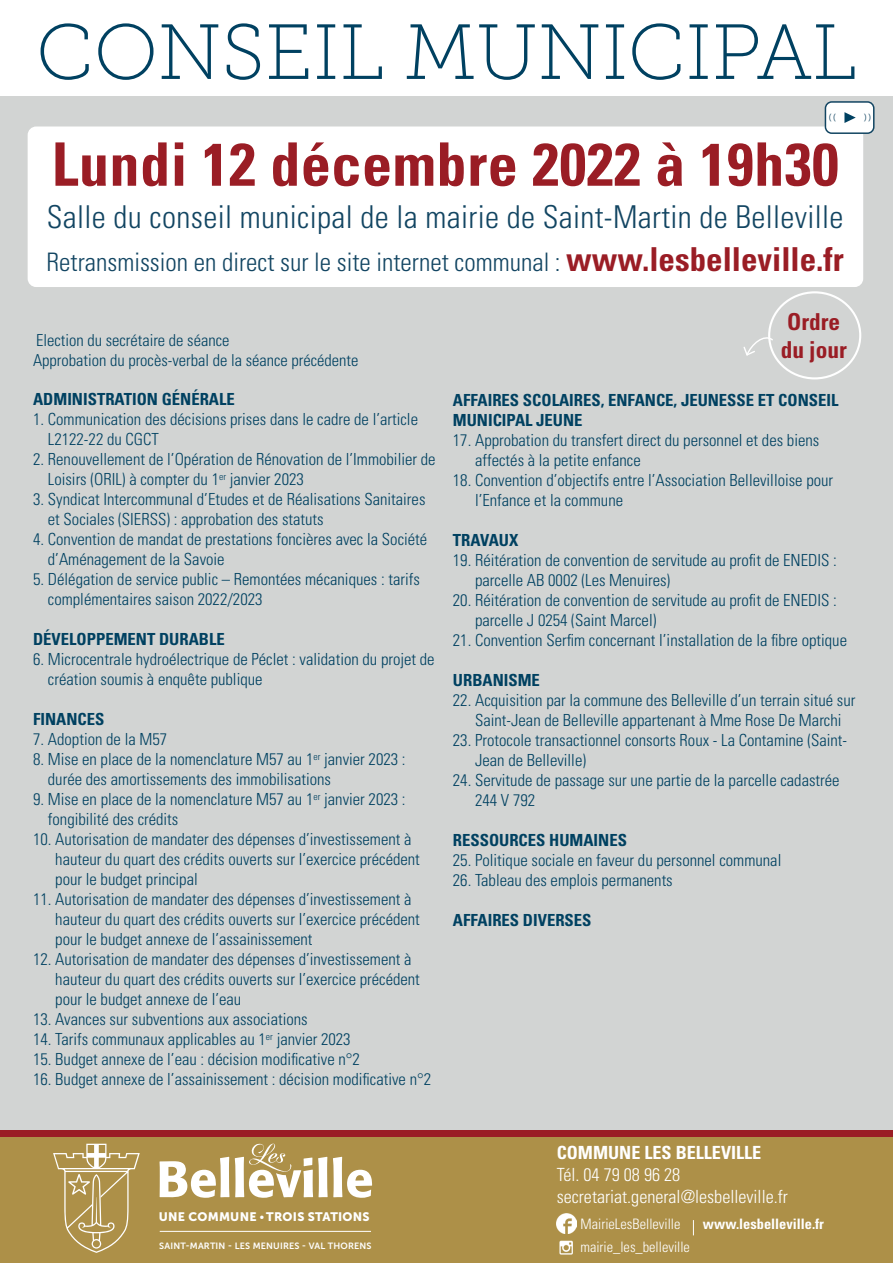
<style>
.page{position:relative;width:893px;height:1263px;background:#fff}
.page>*{position:absolute;margin:0;border:0;box-sizing:border-box;transform-origin:0 0}
.t1{font:78px "Museo Slab 100";color:#004161}
.t2{font:700 condensed 60px "Univers LT Std";letter-spacing:.01em;color:#9a1d25}
.t3{font:300 condensed 31.5px "Univers LT Std";letter-spacing:.01em;color:#124562}
.t4{font:300 condensed 25.5px "Univers LT Std";color:#124562}
.t5{font:700 condensed 23.4px/28px "Univers LT Std";color:#9a1d25}
.t6{font:300 condensed 18.15px/21.8px "Univers LT Std";color:#fff}
.t7{font:700 condensed 18.15px "Univers LT Std";color:#fff}
.t8{font:300 condensed 16.65px/20px "Univers LT Std";color:#004161}
.t9{font:700 condensed 16.65px/20px "Univers LT Std";color:#004161}
.t10{font:300 condensed 16.5px/19.8px "Univers LT Std";color:#004161}
.t11{font:300 condensed 14.4px "Univers LT Std";color:#fff}
.t12{font:700 condensed 14.4px "Univers LT Std";color:#fff}
.t13{font:12.3px "Museo Sans 900";letter-spacing:.02em;color:#fff}
.t14{font:9px "Museo Sans 700";letter-spacing:.015em;color:#fff}
.s1{font-weight:700;font-size:33px;color:#9a1d25}
.s2{font-size:9.3px}
</style>
<div class="page">
<div style="left:0;top:96px;width:893px;height:1044px;background:#d2d4d3"></div>
<div style="left:28px;top:126px;width:835px;height:161px;background:#fff;border-radius:9px"></div>
<div style="left:825px;top:102px;width:49px;height:31px;background:#fff;border-radius:6px"></div>
<div style="left:825px;top:101px;width:49px;height:33px;border:2px solid #124562;border-radius:6px"></div>
<svg style="left:844px;top:112px;width:12px;height:11px"></svg>
<div style="left:0;top:1130px;width:893px;height:12px;background:#9a1d25"></div>
<div style="left:0;top:1137px;width:893px;height:126px;background:#ad9048"></div>
<svg style="left:53px;top:1144px;width:87px;height:109px"></svg>
<hr style="left:160px;top:1231px;width:211px;height:1px;background:#fff">
<svg style="left:160px;top:1157px;width:69px;height:41px"></svg>
<svg style="left:235px;top:1143px;width:137px;height:55px"></svg>
<svg style="left:693px;top:1220px;width:1px;height:15px"></svg>
<img style="left:556px;top:1213px;width:20px;height:20px">
<div style="left:768px;top:291px;width:93px;height:88px;border:2px solid #fff;border-radius:50%"></div>
<svg style="left:743px;top:333px;width:31px;height:23px"></svg>
<img style="left:559px;top:1240px;width:14px;height:15px">
<h1 class="t1" style="left:36px;top:10px;width:823px">CONSEIL MUNICIPAL</h1>
<h2 class="t2" style="left:52px;top:128px;width:789px">Lundi 12 décembre 2022 à 19h30</h2>
<h3 class="t3" style="left:47px;top:198px;width:798px">Salle du conseil municipal de la mairie de Saint-Martin de Belleville</h3>
<h3 class="t4" style="left:47px;top:247px;width:799px">Retransmission en direct sur le site internet communal : <span class="s1">www.lesbelleville.fr</span></h3>
<p class="t10" style="left:33px;top:330px;width:327px">Election du secrétaire de séance<br>Approbation du procès-verbal de la séance précédente</p>
<p class="t9" style="left:33px;top:389px;width:203px">ADMINISTRATION GÉNÉRALE</p>
<p class="t8" style="left:48px;top:410px;width:372px;text-indent:-15px">1. Communication des décisions prises dans le cadre de l’article<br>L2122-22 du CGCT</p>
<p class="t8" style="left:48px;top:450px;width:389px;text-indent:-15px">2. Renouvellement de l’Opération de Rénovation de l’Immobilier de<br>Loisirs (ORIL) à compter du 1<sup>er</sup> janvier 2023</p>
<p class="t8" style="left:48px;top:490px;width:379px;text-indent:-15px">3. Syndicat Intercommunal d’Etudes et de Réalisations Sanitaires et Sociales (SIERSS) : approbation des statuts</p>
<p class="t8" style="left:48px;top:530px;width:381px;text-indent:-15px">4. Convention de mandat de prestations foncières avec la Société d’Aménagement de la Savoie</p>
<p class="t8" style="left:48px;top:570px;width:373px;text-indent:-15px">5. Délégation de service public – Remontées mécaniques : tarifs complémentaires saison 2022/2023</p>
<p class="t9" style="left:33px;top:629px;width:193px">DÉVELOPPEMENT DURABLE</p>
<p class="t8" style="left:48px;top:650px;width:388px;text-indent:-15px">6. Microcentrale hydroélectrique de Péclet : validation du projet de création soumis à enquête publique</p>
<p class="t9" style="left:33px;top:709px;width:73px">FINANCES</p>
<p class="t8" style="left:33px;top:730px;width:136px">7. Adoption de la M57</p>
<p class="t8" style="left:48px;top:750px;width:359px;text-indent:-15px">8. Mise en place de la nomenclature M57 au 1<sup>er</sup> janvier 2023 : durée des amortissements des immobilisations</p>
<p class="t8" style="left:48px;top:790px;width:359px;text-indent:-15px">9. Mise en place de la nomenclature M57 au 1<sup>er</sup> janvier 2023 : fongibilité des crédits</p>
<p class="t8" style="left:55px;top:830px;width:366px;text-indent:-22px">10. Autorisation de mandater des dépenses d’investissement à hauteur du quart des crédits ouverts sur l’exercice précédent pour le budget principal</p>
<p class="t8" style="left:55px;top:890px;width:366px;text-indent:-22px">11. Autorisation de mandater des dépenses d’investissement à hauteur du quart des crédits ouverts sur l’exercice précédent pour le budget annexe de l’assainissement</p>
<p class="t8" style="left:55px;top:950px;width:366px;text-indent:-22px">12. Autorisation de mandater des dépenses d’investissement à hauteur du quart des crédits ouverts sur l’exercice précédent pour le budget annexe de l’eau</p>
<p class="t8" style="left:33px;top:1010px;width:276px">13. Avances sur subventions aux associations</p>
<p class="t8" style="left:33px;top:1030px;width:319px">14. Tarifs communaux applicables au 1<sup>er</sup> janvier 2023</p>
<p class="t8" style="left:33px;top:1050px;width:328px">15. Budget annexe de l’eau : décision modificative n°2</p>
<p class="t8" style="left:33px;top:1070px;width:400px">16. Budget annexe de l’assainissement : décision modificative n°2</p>
<h3 class="t5" style="left:781px;top:307px;width:68px">Ordre du jour</h3>
<p class="t9" style="left:453px;top:390px;width:387px">AFFAIRES SCOLAIRES, ENFANCE, JEUNESSE ET CONSEIL<br>MUNICIPAL JEUNE</p>
<p class="t8" style="left:475px;top:430px;width:346px;text-indent:-22px">17. Approbation du transfert direct du personnel et des biens affectés à la petite enfance</p>
<p class="t8" style="left:475px;top:470px;width:360px;text-indent:-22px">18. Convention d’objectifs entre l’Association Bellevilloise pour l’Enfance et la commune</p>
<p class="t9" style="left:453px;top:530px;width:67px">TRAVAUX</p>
<p class="t8" style="left:475px;top:550px;width:363px;text-indent:-22px">19. Réitération de convention de servitude au profit de ENEDIS : parcelle AB 0002 (Les Menuires)</p>
<p class="t8" style="left:475px;top:590px;width:363px;text-indent:-22px">20. Réitération de convention de servitude au profit de ENEDIS : parcelle J 0254 (Saint Marcel)</p>
<p class="t8" style="left:453px;top:630px;width:396px">21. Convention Serfim concernant l’installation de la fibre optique</p>
<p class="t9" style="left:453px;top:670px;width:89px">URBANISME</p>
<p class="t8" style="left:453px;top:690px;width:404px;text-align:center">22. Acquisition par la commune des Belleville d’un terrain situé sur<br>Saint-Jean de Belleville appartenant à Mme Rose De Marchi</p>
<p class="t8" style="left:475px;top:730px;width:374px;text-indent:-22px">23. Protocole transactionnel consorts Roux - La Contamine (Saint-<br>Jean de Belleville)</p>
<p class="t8" style="left:475px;top:770px;width:366px;text-indent:-22px">24. Servitude de passage sur une partie de la parcelle cadastrée<br>244 V 792</p>
<p class="t9" style="left:453px;top:830px;width:176px">RESSOURCES HUMAINES</p>
<p class="t8" style="left:453px;top:850px;width:330px">25. Politique sociale en faveur du personnel communal</p>
<p class="t8" style="left:453px;top:870px;width:221px">26. Tableau des emplois permanents</p>
<p class="t9" style="left:453px;top:910px;width:140px">AFFAIRES DIVERSES</p>
<p class="t13" style="left:159px;top:1209px;width:212px">UNE COMMUNE <span class="s2">•</span> TROIS STATIONS</p>
<p class="t14" style="left:159px;top:1240px;width:214px">SAINT-MARTIN - LES MENUIRES - VAL THORENS</p>
<p class="t7" style="left:557px;top:1141px;width:206px">COMMUNE LES BELLEVILLE</p>
<p class="t6" style="left:557px;top:1163px;width:233px">Tél. 04 79 08 96 28 secretariat.general@lesbelleville.fr</p>
<p class="t11" style="left:581px;top:1215px;width:101px">MairieLesBelleville</p>
<p class="t12" style="left:703px;top:1215px;width:123px">www.lesbelleville.fr</p>
<p class="t11" style="left:580px;top:1238px;width:111px">mairie_les_belleville</p>
</div>
